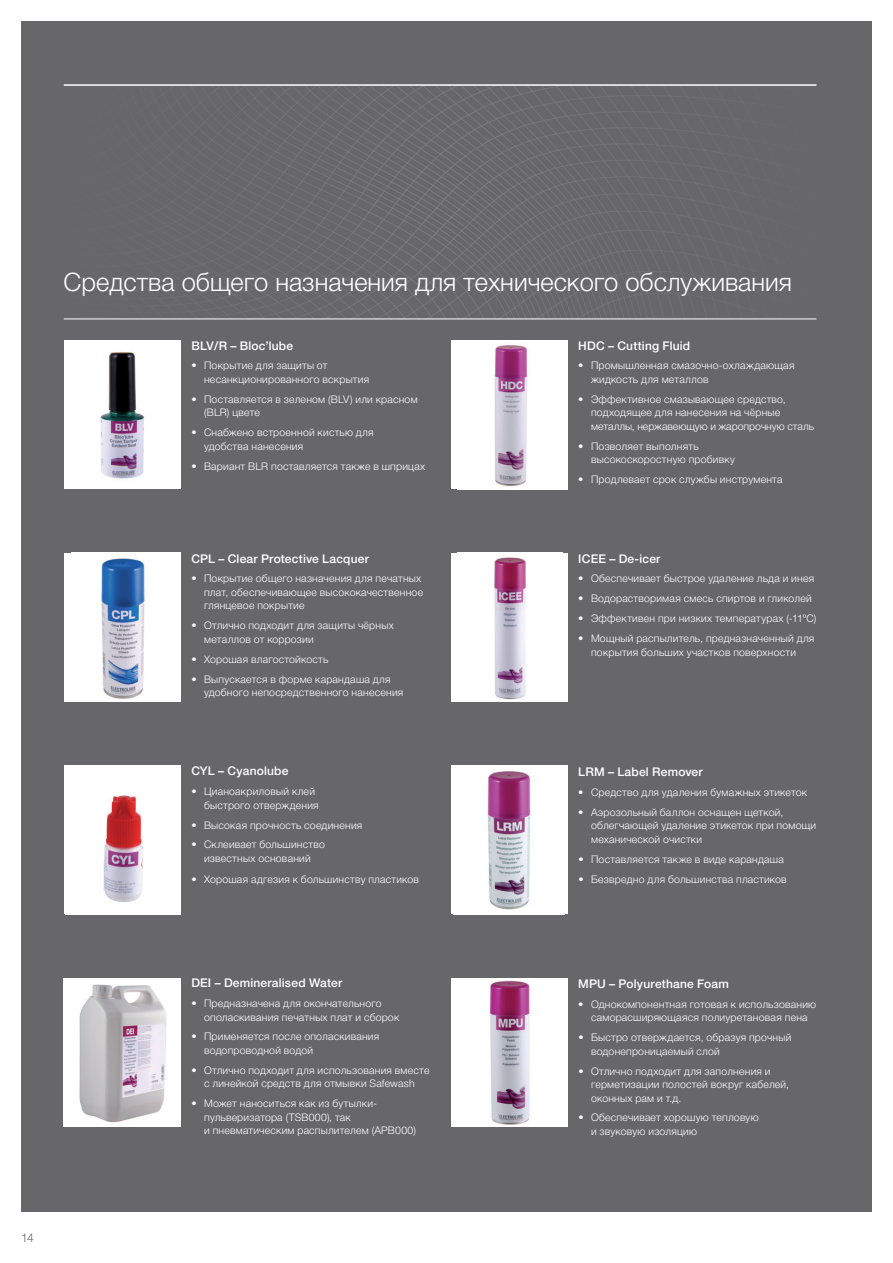
<style>
.page{position:relative;width:893px;height:1263px;background:#fff}
.page>*{position:absolute;margin:0;border:0;box-sizing:border-box;transform-origin:0 0}
.t1{font:300 25.5px "Helvetica Neue LTCYR";color:#fff}
.t2{font:500 12px "Helvetica Neue";letter-spacing:.015em;color:#fff}
.t3{font:300 12px "Helvetica Neue";color:#67676a}
.t4{font:300 10.5px/13.5px "Helvetica Neue LTCYR";letter-spacing:.02em;color:#fff}
</style>
<div class="page">
<div style="left:21px;top:21px;width:851px;height:1191px;background:#67676a"></div>
<svg style="left:63px;top:84px;width:754px;height:235px"></svg>
<hr style="left:64px;top:84px;width:752px;height:2px;background:#fff">
<hr style="left:64px;top:319px;width:752px;height:1px;background:#fff">
<div style="left:64px;top:340px;width:117px;height:149px;background:#fff"></div>
<img style="left:100px;top:352px;width:45px;height:127px">
<div style="left:451px;top:340px;width:117px;height:149px;background:#fff"></div>
<img style="left:494px;top:345px;width:34px;height:142px">
<div style="left:64px;top:553px;width:116px;height:149px;background:#fff"></div>
<img style="left:101px;top:558px;width:44px;height:141px">
<div style="left:451px;top:553px;width:117px;height:149px;background:#fff"></div>
<img style="left:494px;top:557px;width:32px;height:143px">
<div style="left:450px;top:765px;width:117px;height:149px;background:#fff"></div>
<img style="left:487px;top:771px;width:44px;height:139px">
<img style="left:66px;top:765px;width:114px;height:149px">
<div style="left:450px;top:978px;width:117px;height:149px;background:#fff"></div>
<img style="left:489px;top:980px;width:41px;height:145px">
<img style="left:64px;top:978px;width:116px;height:149px">
<h1 class="t1" style="left:64px;top:268px;width:730px">Средства общего назначения для технического обслуживания</h1>
<p class="t2" style="left:191px;top:338px;width:103px">BLV/R – Bloc’lube</p>
<p class="t4" style="left:204px;top:359px;width:167px;text-indent:-13px">• Покрытие для защиты от несанкционированного вскрытия</p>
<p class="t4" style="left:204px;top:392px;width:215px;text-indent:-13px">• Поставляется в зеленом (BLV) или красном (BLR) цвете</p>
<p class="t4" style="left:204px;top:426px;width:171px;text-indent:-13px">• Снабжено встроенной кистью для удобства нанесения</p>
<p class="t4" style="left:191px;top:459px;width:236px">• Вариант BLR поставляется также в шприцах</p>
<p class="t2" style="left:191px;top:551px;width:179px">CPL – Clear Protective Lacquer</p>
<p class="t4" style="left:204px;top:572px;width:221px;text-indent:-13px">• Покрытие общего назначения для печатных плат, обеспечивающее высококачественное глянцевое покрытие</p>
<p class="t4" style="left:204px;top:619px;width:191px;text-indent:-13px">• Отлично подходит для защиты чёрных металлов от коррозии</p>
<p class="t4" style="left:191px;top:652px;width:138px">• Хорошая влагостойкость</p>
<p class="t4" style="left:204px;top:672px;width:201px;text-indent:-13px">• Выпускается в форме карандаша для удобного непосредственного нанесения</p>
<p class="t2" style="left:191px;top:764px;width:99px">CYL – Cyanolube</p>
<p class="t4" style="left:204px;top:785px;width:116px;text-indent:-13px">• Цианоакриловый клей быстрого отверждения</p>
<p class="t4" style="left:191px;top:818px;width:172px">• Высокая прочность соединения</p>
<p class="t4" style="left:191px;top:838px;width:135px;text-align:center">• Склеивает большинство известных оснований</p>
<p class="t4" style="left:191px;top:873px;width:229px">• Хорошая адгезия к большинству пластиков</p>
<p class="t2" style="left:191px;top:976px;width:152px">DEI – Demineralised Water</p>
<p class="t4" style="left:204px;top:997px;width:197px;text-indent:-13px">• Предназначена для окончательного ополаскивания печатных плат и сборок</p>
<p class="t4" style="left:204px;top:1030px;width:177px;text-indent:-13px">• Применяется после ополаскивания водопроводной водой</p>
<p class="t4" style="left:191px;top:1063px;width:240px;text-align:center">• Отлично подходит для использования вместе с линейкой средств для отмывки Safewash</p>
<p class="t4" style="left:204px;top:1097px;width:213px;text-indent:-13px">• Может наноситься как из бутылки&shy;пульверизатора (TSB000), так<br>и пневматическим распылителем (APB000)</p>
<p class="t2" style="left:578px;top:338px;width:113px">HDC – Cutting Fluid</p>
<p class="t4" style="left:591px;top:359px;width:205px;text-indent:-13px">• Промышленная смазочно-охлаждающая жидкость для металлов</p>
<p class="t4" style="left:591px;top:392px;width:224px;text-indent:-13px">• Эффективное смазывающее средство, подходящее для нанесения на чёрные металлы, нержавеющую и жаропрочную сталь</p>
<p class="t4" style="left:591px;top:439px;width:145px;text-indent:-13px">• Позволяет выполнять высокоскоростную пробивку</p>
<p class="t4" style="left:578px;top:473px;width:206px">• Продлевает срок службы инструмента</p>
<p class="t2" style="left:578px;top:551px;width:84px">ICEE – De-icer</p>
<p class="t4" style="left:578px;top:572px;width:237px">• Обеспечивает быстрое удаление льда и инея</p>
<p class="t4" style="left:578px;top:592px;width:235px">• Водорастворимая смесь спиртов и гликолей</p>
<p class="t4" style="left:578px;top:612px;width:240px">• Эффективен при низких температурах (-11°С)</p>
<p class="t4" style="left:578px;top:632px;width:238px;text-align:center">• Мощный распылитель, предназначенный для покрытия больших участков поверхности</p>
<p class="t2" style="left:578px;top:765px;width:126px">LRM – Label Remover</p>
<p class="t4" style="left:578px;top:785px;width:230px">• Средство для удаления бумажных этикеток</p>
<p class="t4" style="left:591px;top:805px;width:227px;text-indent:-13px">• Аэрозольный баллон оснащен щеткой, облегчающей удаление этикеток при помощи механической очистки</p>
<p class="t4" style="left:578px;top:852px;width:207px">• Поставляется также в виде карандаша</p>
<p class="t4" style="left:578px;top:872px;width:210px">• Безвредно для большинства пластиков</p>
<p class="t2" style="left:578px;top:976px;width:152px">MPU – Polyurethane Foam</p>
<p class="t4" style="left:578px;top:997px;width:239px;text-align:center">• Однокомпонентная готовая к использованию саморасширяющаяся полиуретановая пена</p>
<p class="t4" style="left:591px;top:1031px;width:202px;text-indent:-13px">• Быстро отверждается, образуя прочный водонепроницаемый слой</p>
<p class="t4" style="left:591px;top:1064px;width:200px;text-indent:-13px">• Отлично подходит для заполнения и герметизации полостей вокруг кабелей, оконных рам и т.д.</p>
<p class="t4" style="left:591px;top:1111px;width:169px;text-indent:-13px">• Обеспечивает хорошую тепловую и звуковую изоляцию</p>
<p class="t3" style="left:21px;top:1230px;width:14px">14</p>
</div>
